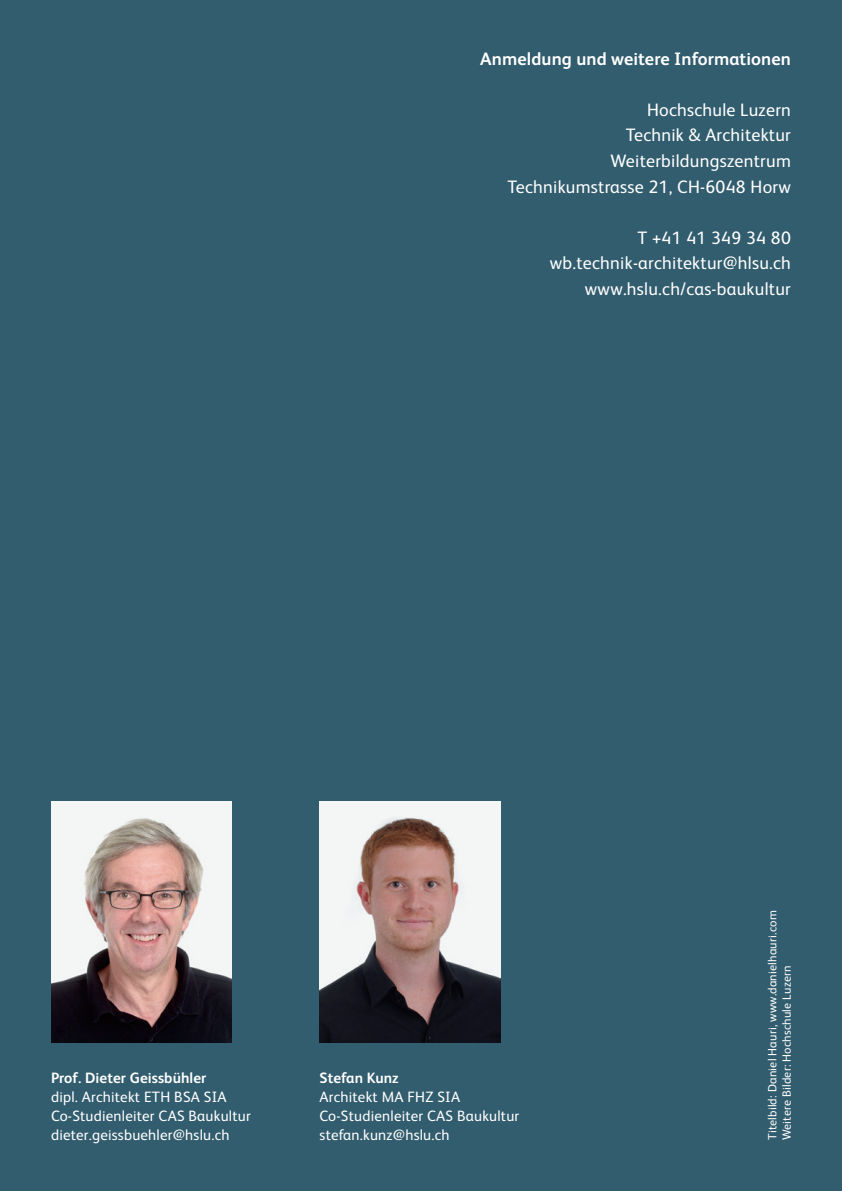
<style>
.page{position:relative;width:842px;height:1191px;background:#325d6e}
.page>*{position:absolute;margin:0;border:0;box-sizing:border-box;transform-origin:0 0}
.t1{font:18px/25.6px "FS Albert";letter-spacing:.015em;color:#fff;text-align:right}
.t2{font:700 18px "FS Albert";letter-spacing:.005em;color:#fff}
.t3{font:15px/19.2px "FS Albert";letter-spacing:.015em;color:#fff}
.t4{font:700 15px "FS Albert";letter-spacing:.005em;color:#fff}
.t5{font:12px/14.4px "FS Albert";letter-spacing:.015em;color:#fff}
</style>
<div class="page">
<img style="left:51px;top:801px;width:181px;height:241px">
<img style="left:320px;top:801px;width:180px;height:241px">
<p class="t2" style="left:480px;top:46px;width:312px">Anmeldung und weitere Informationen</p>
<p class="t1" style="left:508px;top:96px;width:285px">Hochschule Luzern<br>Technik &amp; Architektur<br>Weiterbildungszentrum<br>Technikumstrasse 21, CH-6048 Horw</p>
<p class="t1" style="left:550px;top:224px;width:243px">T +41 41 349 34 80 wb.technik-architektur@hlsu.ch www.hslu.ch/cas-baukultur</p>
<p class="t4" style="left:51px;top:1067px;width:157px">Prof. Dieter Geissbühler</p>
<p class="t3" style="left:51px;top:1086px;width:201px">dipl. Architekt ETH BSA SIA<br>Co-Studienleiter CAS Baukultur dieter.geissbuehler@hslu.ch</p>
<p class="t4" style="left:320px;top:1067px;width:81px">Stefan Kunz</p>
<p class="t3" style="left:320px;top:1086px;width:201px">Architekt MA FHZ SIA<br>Co-Studienleiter CAS Baukultur stefan.kunz@hslu.ch</p>
<p class="t5" style="left:765px;top:1140px;width:231px;rotate:-90deg">Titelbild: Daniel Hauri, www.danielhauri.com<br>Weitere Bilder: Hochschule Luzern</p>
</div>
